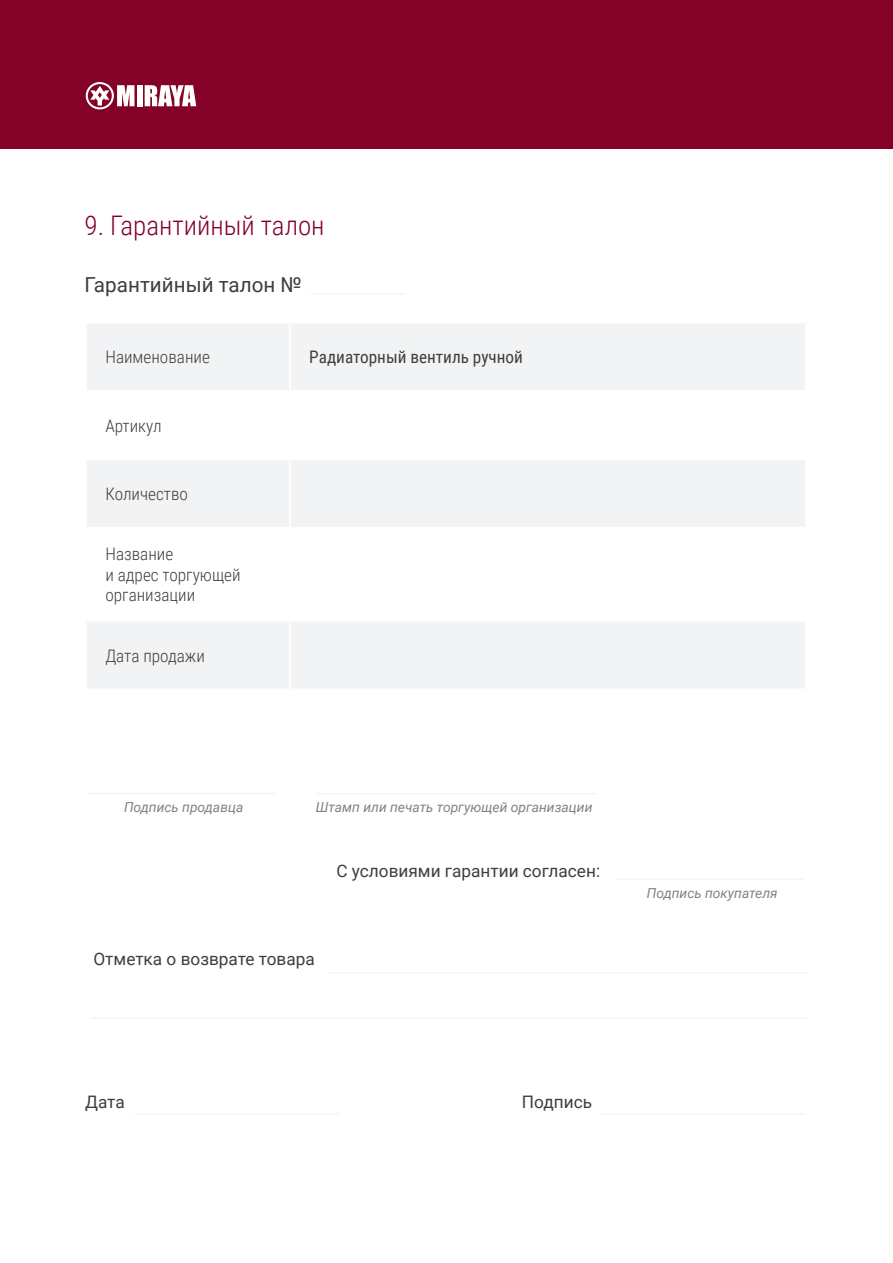
<style>
.page{position:relative;width:893px;height:1263px;background:#fff}
.page>*{position:absolute;margin:0;border:0;box-sizing:border-box;transform-origin:0 0}
.Заголовки{font:300 27px "Roboto Condensed";color:#840128}
.Основной_текс{font:20.7px "Roboto";color:#3e3e3f}
.t1{font:300 17.25px/20.7px "Roboto Condensed";color:#3e3e3f}
.Основной_текс-2{font:17.25px "Roboto";color:#3e3e3f}
.t2{font:17.25px "Roboto Condensed";color:#3e3e3f}
.Основной_текс-3{font:italic 13.8px "Roboto";color:#808285}
</style>
<div class="page">
<div style="left:0;top:0;width:893px;height:148px;background:#840128"></div>
<div style="left:137px;top:85px;width:5px;height:21px;background:#fff"></div>
<svg style="left:145px;top:85px;width:51px;height:21px"></svg>
<svg style="left:86px;top:82px;width:48px;height:27px"></svg>
<div style="left:87px;top:324px;width:718px;height:364px;background:#f2f3f4"></div>
<svg style="left:87px;top:392px;width:718px;height:228px"></svg>
<hr style="left:289px;top:323px;width:2px;height:67px;background:#fff">
<hr style="left:87px;top:390px;width:203px;height:2px;background:#fff">
<hr style="left:290px;top:390px;width:515px;height:2px;background:#fff">
<hr style="left:289px;top:392px;width:2px;height:66px;background:#fff">
<hr style="left:87px;top:458px;width:203px;height:2px;background:#fff">
<hr style="left:290px;top:458px;width:515px;height:2px;background:#fff">
<hr style="left:289px;top:460px;width:2px;height:67px;background:#fff">
<hr style="left:87px;top:527px;width:203px;height:1px;background:#fff">
<hr style="left:290px;top:527px;width:515px;height:1px;background:#fff">
<hr style="left:289px;top:528px;width:2px;height:92px;background:#fff">
<hr style="left:87px;top:620px;width:203px;height:2px;background:#fff">
<hr style="left:290px;top:620px;width:515px;height:2px;background:#fff">
<hr style="left:289px;top:622px;width:2px;height:66px;background:#fff">
<hr style="left:310px;top:293px;width:95px;height:2px;background:#f2f3f4">
<hr style="left:87px;top:793px;width:189px;height:1px;background:#f2f3f4">
<hr style="left:317px;top:793px;width:280px;height:1px;background:#f2f3f4">
<hr style="left:328px;top:972px;width:480px;height:1px;background:#f2f3f4">
<hr style="left:92px;top:1017px;width:716px;height:2px;background:#f2f3f4">
<hr style="left:134px;top:1113px;width:205px;height:2px;background:#f2f3f4">
<hr style="left:600px;top:1113px;width:205px;height:2px;background:#f2f3f4">
<hr style="left:615px;top:879px;width:189px;height:1px;background:#f2f3f4">
<p class="Заголовки" style="left:85px;top:207px;width:242px">9. Гарантийный талон</p>
<p class="Основной_текс" style="left:85px;top:270px;width:219px">Гарантийный талон №</p>
<p class="t1" style="left:105px;top:346px;width:106px">Наименование</p>
<p class="t2" style="left:309px;top:345px;width:215px">Радиаторный вентиль ручной</p>
<p class="t1" style="left:105px;top:414px;width:58px">Артикул</p>
<p class="t1" style="left:105px;top:483px;width:84px">Количество</p>
<p class="t1" style="left:105px;top:543px;width:69px">Название</p>
<p class="t1" style="left:105px;top:564px;width:137px">и адрес торгующей организации</p>
<p class="t1" style="left:105px;top:644px;width:101px">Дата продажи</p>
<p class="Основной_текс-3" style="left:124px;top:798px;width:121px">Подпись продавца</p>
<p class="Основной_текс-3" style="left:316px;top:798px;width:278px">Штамп или печать торгующей организации</p>
<p class="Основной_текс-2" style="left:336px;top:859px;width:265px">С условиями гарантии согласен:</p>
<p class="Основной_текс-2" style="left:93px;top:947px;width:223px">Отметка о возврате товара</p>
<p class="Основной_текс-3" style="left:647px;top:883px;width:132px">Подпись покупателя</p>
<p class="Основной_текс-2" style="left:85px;top:1090px;width:41px">Дата</p>
<p class="Основной_текс-2" style="left:522px;top:1090px;width:72px">Подпись</p>
</div>
